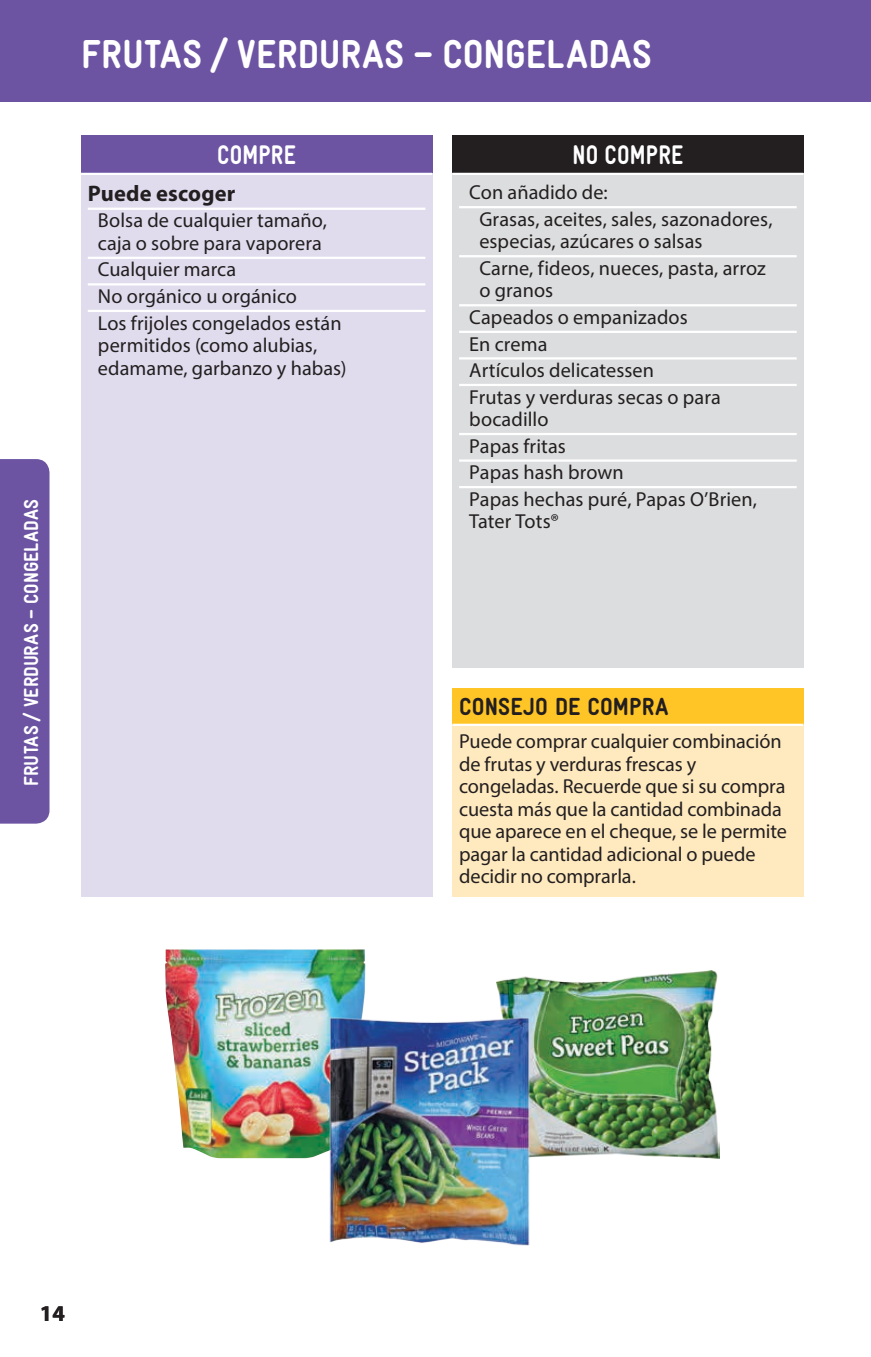
<style>
.page{position:relative;width:871px;height:1357px;background:#fff}
.page>*{position:absolute;margin:0;border:0;box-sizing:border-box;transform-origin:0 0}
.t1{font:900 40.5px "Gravur Condensed Pro";letter-spacing:.01em;color:#fff}
.t2{font:900 27px "Gravur Condensed Pro";letter-spacing:.015em;color:#fff;scale:.9 1}
.t3{font:900 24.75px "Gravur Condensed Pro";letter-spacing:.01em;color:#231f20}
.t4{font:700 22.5px "Myriad Pro";letter-spacing:.005em;color:#231f20}
.t5{font:20.25px/26.6px "Myriad Pro";color:#231f20}
.t6{font:900 20.25px "Gravur Condensed Pro";letter-spacing:.01em;color:#fff}
</style>
<div class="page">
<div style="left:0;top:0;width:871px;height:101px;background:#6c54a3"></div>
<img style="left:496px;top:970px;width:223px;height:188px">
<div style="left:0;top:459px;width:50px;height:365px;background:#6c54a3"></div>
<div style="left:81px;top:135px;width:351px;height:762px;background:#e0dcee"></div>
<div style="left:81px;top:135px;width:351px;height:38px;background:#6c54a3"></div>
<hr style="left:81px;top:173px;width:351px;height:2px;background:#fff">
<hr style="left:88px;top:208px;width:337px;height:2px;background:#fff">
<hr style="left:88px;top:257px;width:337px;height:2px;background:#fff">
<hr style="left:88px;top:283px;width:337px;height:2px;background:#fff">
<hr style="left:88px;top:310px;width:337px;height:2px;background:#fff">
<div style="left:452px;top:135px;width:351px;height:533px;background:#dcddde"></div>
<div style="left:452px;top:135px;width:351px;height:38px;background:#231f20"></div>
<hr style="left:452px;top:173px;width:351px;height:2px;background:#fff">
<hr style="left:459px;top:206px;width:337px;height:2px;background:#fff">
<hr style="left:459px;top:255px;width:337px;height:2px;background:#fff">
<hr style="left:459px;top:304px;width:337px;height:2px;background:#fff">
<hr style="left:459px;top:331px;width:337px;height:2px;background:#fff">
<hr style="left:459px;top:357px;width:337px;height:2px;background:#fff">
<hr style="left:459px;top:384px;width:337px;height:2px;background:#fff">
<hr style="left:459px;top:433px;width:337px;height:2px;background:#fff">
<hr style="left:459px;top:459px;width:337px;height:3px;background:#fff">
<hr style="left:459px;top:486px;width:337px;height:2px;background:#fff">
<div style="left:452px;top:688px;width:351px;height:209px;background:#ffeabf"></div>
<div style="left:452px;top:688px;width:351px;height:36px;background:#ffc426"></div>
<hr style="left:452px;top:724px;width:351px;height:2px;background:#fff">
<img style="left:165px;top:949px;width:200px;height:209px">
<img style="left:309px;top:1013px;width:241px;height:233px">
<p class="t6" style="left:20px;top:786px;width:289px;rotate:-90deg">FRUTAS / VERDURAS – CONGELADAS</p>
<h1 class="t1" style="left:81px;top:31px;width:572px">FRUTAS / VERDURAS – CONGELADAS</h1>
<h2 class="t2" style="left:217px;top:139px;width:89px">COMPRE</h2>
<p class="t4" style="left:88px;top:179px;width:149px">Puede escoger</p>
<p class="t5" style="left:98px;top:209px;width:231px;line-height:22.5px">Bolsa de cualquier tamaño, caja o sobre para vaporera</p>
<p class="t5" style="left:98px;top:256px;width:245px">Cualquier marca<br>No orgánico u orgánico<br>Los frijoles congelados están</p>
<p class="t5" style="left:98px;top:334px;width:250px;line-height:22.5px">permitidos (como alubias, edamame, garbanzo y habas)</p>
<h2 class="t2" style="left:572px;top:139px;width:124px">NO COMPRE</h2>
<p class="t5" style="left:479px;top:179px;width:295px;text-indent:-10px">Con añadido de:<br>Grasas, aceites, sales, sazonadores,</p>
<p class="t5" style="left:479px;top:228px;width:288px">especias, azúcares o salsas<br>Carne, fideos, nueces, pasta, arroz</p>
<p class="t5" style="left:469px;top:277px;width:253px;text-indent:10px">o granos<br>Capeados o empanizados<br>En crema<br>Artículos delicatessen<br>Frutas y verduras secas o para</p>
<p class="t5" style="left:469px;top:406px;width:289px">bocadillo<br>Papas fritas<br>Papas hash brown<br>Papas hechas puré, Papas O’Brien,</p>
<p class="t5" style="left:469px;top:508px;width:91px">Tater Tots®</p>
<p class="t3" style="left:459px;top:692px;width:211px">CONSEJO DE COMPRA</p>
<p class="t5" style="left:459px;top:730px;width:329px;line-height:22.5px">Puede comprar cualquier combinación de frutas y verduras frescas y congeladas. Recuerde que si su compra cuesta más que la cantidad combinada que aparece en el cheque, se le permite pagar la cantidad adicional o puede decidir no comprarla.</p>
<p class="t4" style="left:40px;top:1299px;width:26px">14</p>
</div>
